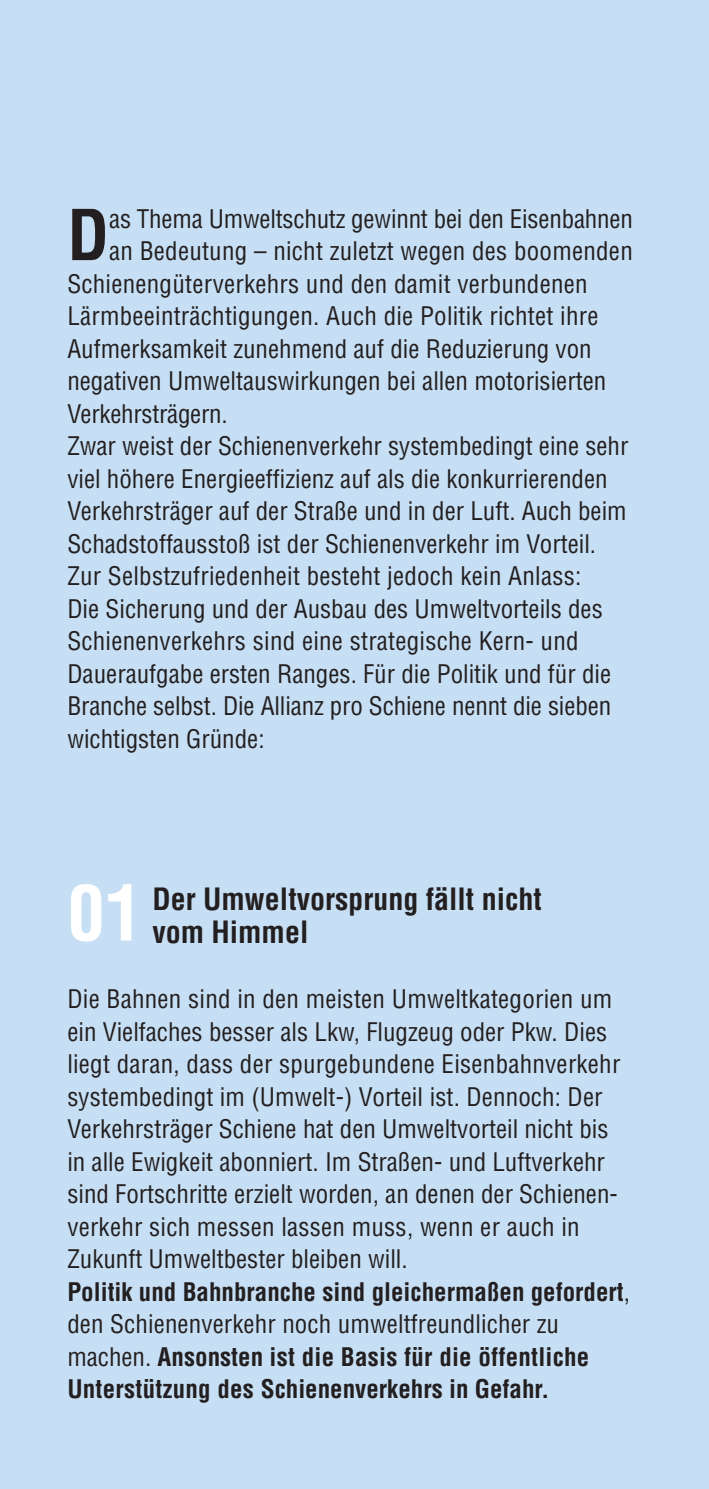
<style>
.page{position:relative;width:709px;height:1489px;background:#fff}
.page>*{position:absolute;margin:0;border:0;box-sizing:border-box;transform-origin:0 0}
.t1{font:700 condensed 75px "Helvetica";color:#fff}
.t2{font:700 condensed 68.25px "Helvetica";color:#231f20}
.t3{font:700 condensed 30px/32.5px "Helvetica";color:#231f20}
.t4{font:condensed 25px/32.5px "Helvetica";color:#231f20}
.s1{font-weight:700}
</style>
<div class="page">
<div style="left:0;top:0;width:709px;height:1488px;background:#c7dff4"></div>
<h2 class="t2" style="left:67px;top:209px;width:43px">D</h2>
<p class="t4" style="left:109px;top:204px;width:525px">as Thema Umweltschutz gewinnt bei den Eisenbahnen</p>
<p class="t4" style="left:109px;top:237px;width:525px">an Bedeutung – nicht zuletzt wegen des boomenden</p>
<p class="t4" style="left:67px;top:269px;width:522px">Schienengüterverkehrs und den damit verbundenen</p>
<p class="t4" style="left:67px;top:302px;width:532px">Lärmbeeinträchtigungen. Auch die Politik richtet ihre</p>
<p class="t4" style="left:67px;top:334px;width:526px">Aufmerksamkeit zunehmend auf die Reduzierung von</p>
<p class="t4" style="left:67px;top:367px;width:540px">negativen Umweltauswirkungen bei allen motorisierten</p>
<p class="t4" style="left:67px;top:399px;width:162px">Verkehrsträgern.</p>
<p class="t4" style="left:67px;top:432px;width:562px">Zwar weist der Schienenverkehr systembedingt eine sehr</p>
<p class="t4" style="left:67px;top:464px;width:542px">viel höhere Energieeffizienz auf als die konkurrierenden</p>
<p class="t4" style="left:67px;top:497px;width:561px">Verkehrsträger auf der Straße und in der Luft. Auch beim</p>
<p class="t4" style="left:67px;top:529px;width:530px">Schadstoffausstoß ist der Schienenverkehr im Vorteil.</p>
<p class="t4" style="left:67px;top:562px;width:515px">Zur Selbstzufriedenheit besteht jedoch kein Anlass:</p>
<p class="t4" style="left:67px;top:594px;width:537px">Die Sicherung und der Ausbau des Umweltvorteils des</p>
<p class="t4" style="left:67px;top:627px;width:513px">Schienenverkehrs sind eine strategische Kern- und</p>
<p class="t4" style="left:67px;top:659px;width:545px">Daueraufgabe ersten Ranges. Für die Politik und für die</p>
<p class="t4" style="left:67px;top:692px;width:545px">Branche selbst. Die Allianz pro Schiene nennt die sieben</p>
<p class="t4" style="left:67px;top:724px;width:199px">wichtigsten Gründe:</p>
<h1 class="t1" style="left:67px;top:884px;width:76px">01</h1>
<p class="t3" style="left:152px;top:885px;width:391px">Der Umweltvorsprung fällt nicht vom Himmel</p>
<p class="t4" style="left:67px;top:984px;width:564px">Die Bahnen sind in den meisten Umweltkategorien um ein Vielfaches besser als Lkw, Flugzeug oder Pkw. Dies liegt daran, dass der spurgebundene Eisenbahnverkehr systembedingt im (Umwelt-) Vorteil ist. Dennoch: Der Verkehrsträger Schiene hat den Umweltvorteil nicht bis in alle Ewigkeit abonniert. Im Straßen- und Luftverkehr sind Fortschritte erzielt worden, an denen der Schienen&shy;verkehr sich messen lassen muss, wenn er auch in Zukunft Umweltbester bleiben will.<br><span class="s1">Politik und Bahnbranche sind gleichermaßen gefordert</span>, den Schienen verkehr noch umweltfreundlicher zu machen. <span class="s1">Ansonsten ist die Basis für die öffentliche Unterstützung des Schienenverkehrs in Gefahr.</span></p>
</div>
